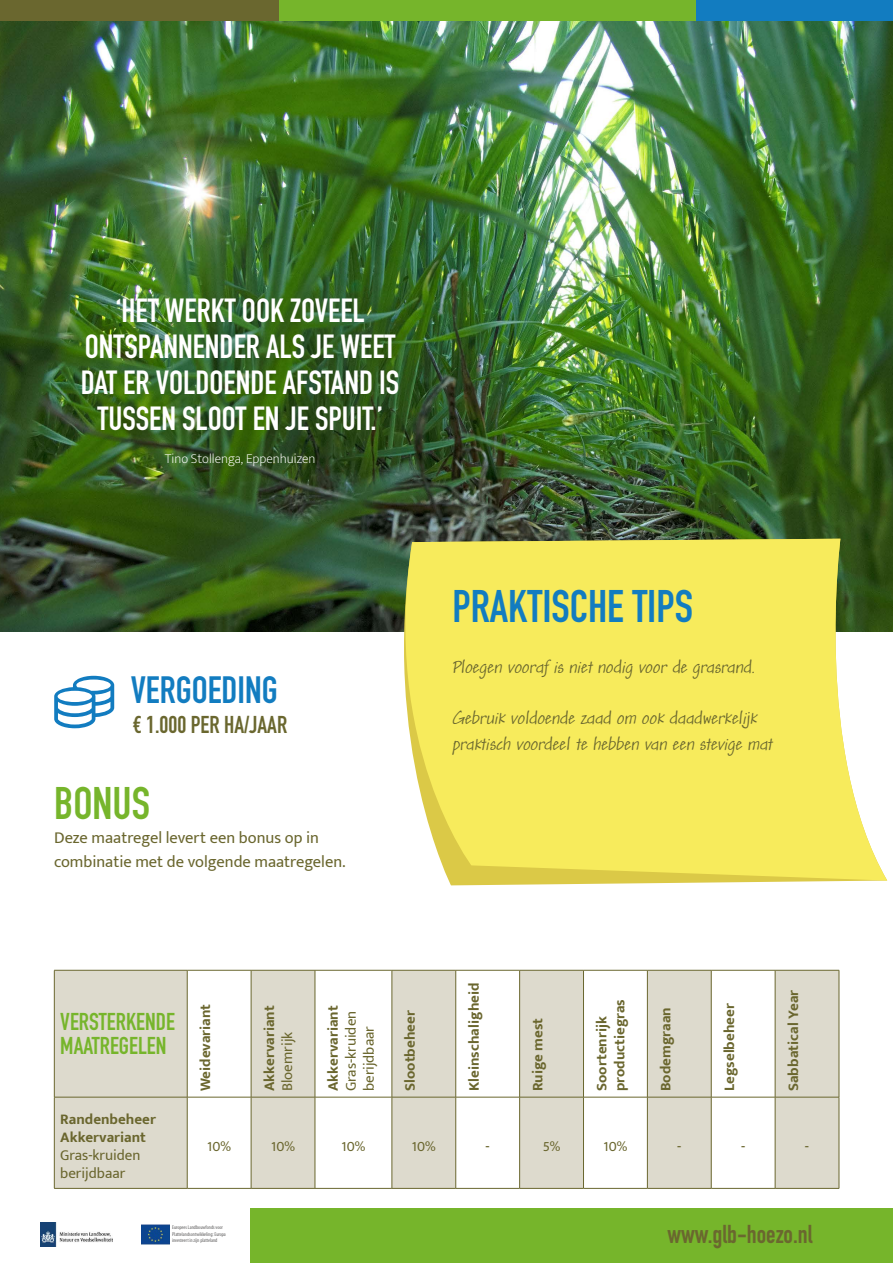
<style>
.page{position:relative;width:893px;height:1263px;background:#fff}
.page>*{position:absolute;margin:0;border:0;box-sizing:border-box;transform-origin:0 0}
.t1{font:700 45px "DIN Condensed";color:#127cc0}
.t2{font:700 45px "DIN Condensed";color:#76b52b}
.t3{font:700 37.5px "DIN Condensed";color:#127cc0}
.t4{font:700 33px/36px "DIN Condensed";color:#fff;text-align:center}
.t5{font:700 25.5px "DIN Condensed";color:#6a672f}
.t6{font:700 24px/24px "DIN Condensed";color:#76b52b}
.t7{font:700 24px "DIN Condensed";color:#6a672f}
.t8{font:italic 19.5px/25.5px "Andy Std";color:#6a672f}
.t9{font:16.5px/24px "Mukta Mahee";color:#6a662e}
.t10{font:700 15px/18px "Mukta Mahee";color:#6a662e}
.t11{font:15px/18px "Mukta Mahee";color:#6a662e}
.t12{font:200 13.5px "Mukta Mahee";color:#fff}
.t13{font:condensed 5.4px/6.3px "Myriad Pro";color:#646363}
</style>
<div class="page">
<div style="left:250px;top:1209px;width:643px;height:54px;background:#76b52b"></div>
<div style="left:0;top:0;width:457px;height:21px;background:#6a672f"></div>
<div style="left:587px;top:0;width:306px;height:21px;background:#127cc0"></div>
<div style="left:279px;top:0;width:416px;height:21px;background:#76b52b"></div>
<img style="left:41px;top:1222px;width:71px;height:24px">
<img style="left:141px;top:1225px;width:29px;height:19px">
<img style="left:0;top:22px;width:893px;height:609px">
<svg style="left:381px;top:539px;width:506px;height:341px;background:#eee569"></svg>
<svg style="left:55px;top:971px;width:784px;height:217px;fill:#dddacd"></svg>
<hr style="left:54px;top:970px;width:133px;height:1px;background:#6a672f">
<hr style="left:54px;top:970px;width:1px;height:127px;background:#6a672f">
<hr style="left:187px;top:970px;width:64px;height:1px;background:#6a672f">
<hr style="left:187px;top:970px;width:1px;height:127px;background:#6a672f">
<hr style="left:251px;top:970px;width:64px;height:1px;background:#6a672f">
<hr style="left:251px;top:970px;width:1px;height:127px;background:#6a672f">
<hr style="left:315px;top:970px;width:77px;height:1px;background:#6a672f">
<hr style="left:315px;top:970px;width:1px;height:127px;background:#6a672f">
<hr style="left:392px;top:970px;width:64px;height:1px;background:#6a672f">
<hr style="left:392px;top:970px;width:1px;height:127px;background:#6a672f">
<hr style="left:456px;top:970px;width:64px;height:1px;background:#6a672f">
<hr style="left:455px;top:970px;width:1px;height:127px;background:#6a672f">
<hr style="left:520px;top:970px;width:63px;height:1px;background:#6a672f">
<hr style="left:519px;top:970px;width:1px;height:127px;background:#6a672f">
<hr style="left:583px;top:970px;width:64px;height:1px;background:#6a672f">
<hr style="left:583px;top:970px;width:1px;height:127px;background:#6a672f">
<hr style="left:647px;top:970px;width:64px;height:1px;background:#6a672f">
<hr style="left:647px;top:970px;width:1px;height:127px;background:#6a672f">
<hr style="left:711px;top:970px;width:64px;height:1px;background:#6a672f">
<hr style="left:711px;top:970px;width:1px;height:127px;background:#6a672f">
<hr style="left:775px;top:970px;width:64px;height:1px;background:#6a672f">
<hr style="left:775px;top:970px;width:1px;height:127px;background:#6a672f">
<hr style="left:839px;top:970px;width:1px;height:127px;background:#6a672f">
<hr style="left:54px;top:1097px;width:133px;height:1px;background:#6a672f">
<hr style="left:54px;top:1097px;width:1px;height:91px;background:#6a672f">
<hr style="left:187px;top:1097px;width:64px;height:1px;background:#6a672f">
<hr style="left:187px;top:1097px;width:1px;height:91px;background:#6a672f">
<hr style="left:251px;top:1097px;width:64px;height:1px;background:#6a672f">
<hr style="left:251px;top:1097px;width:1px;height:91px;background:#6a672f">
<hr style="left:315px;top:1097px;width:77px;height:1px;background:#6a672f">
<hr style="left:315px;top:1097px;width:1px;height:91px;background:#6a672f">
<hr style="left:392px;top:1097px;width:64px;height:1px;background:#6a672f">
<hr style="left:392px;top:1097px;width:1px;height:91px;background:#6a672f">
<hr style="left:456px;top:1097px;width:64px;height:1px;background:#6a672f">
<hr style="left:455px;top:1097px;width:1px;height:91px;background:#6a672f">
<hr style="left:520px;top:1097px;width:63px;height:1px;background:#6a672f">
<hr style="left:519px;top:1097px;width:1px;height:91px;background:#6a672f">
<hr style="left:583px;top:1097px;width:64px;height:1px;background:#6a672f">
<hr style="left:583px;top:1097px;width:1px;height:91px;background:#6a672f">
<hr style="left:647px;top:1097px;width:64px;height:1px;background:#6a672f">
<hr style="left:647px;top:1097px;width:1px;height:91px;background:#6a672f">
<hr style="left:711px;top:1097px;width:64px;height:1px;background:#6a672f">
<hr style="left:711px;top:1097px;width:1px;height:91px;background:#6a672f">
<hr style="left:775px;top:1097px;width:64px;height:1px;background:#6a672f">
<hr style="left:775px;top:1097px;width:1px;height:91px;background:#6a672f">
<hr style="left:839px;top:1097px;width:1px;height:91px;background:#6a672f">
<hr style="left:54px;top:1188px;width:133px;height:1px;background:#6a672f">
<hr style="left:187px;top:1188px;width:64px;height:1px;background:#6a672f">
<hr style="left:251px;top:1188px;width:64px;height:1px;background:#6a672f">
<hr style="left:315px;top:1188px;width:77px;height:1px;background:#6a672f">
<hr style="left:392px;top:1188px;width:64px;height:1px;background:#6a672f">
<hr style="left:456px;top:1188px;width:64px;height:1px;background:#6a672f">
<hr style="left:520px;top:1188px;width:63px;height:1px;background:#6a672f">
<hr style="left:583px;top:1188px;width:64px;height:1px;background:#6a672f">
<hr style="left:647px;top:1188px;width:64px;height:1px;background:#6a672f">
<hr style="left:711px;top:1188px;width:64px;height:1px;background:#6a672f">
<hr style="left:775px;top:1188px;width:64px;height:1px;background:#6a672f">
<h3 class="t4" style="left:81px;top:292px;width:320px">‘HET WERKT OOK ZOVEEL<br>ONTSPANNENDER ALS JE WEET<br>DAT ER VOLDOENDE AFSTAND IS<br>TUSSEN SLOOT EN JE SPUIT.’</h3>
<p class="t12" style="left:165px;top:451px;width:152px">Tino Stollenga, Eppenhuizen</p>
<h2 class="t3" style="left:131px;top:664px;width:149px">VERGOEDING</h2>
<h3 class="t7" style="left:133px;top:708px;width:156px">€ 1.000 PER HA/JAAR</h3>
<h1 class="t2" style="left:54px;top:773px;width:97px">BONUS</h1>
<p class="t9" style="left:54px;top:825px;width:293px">Deze maatregel levert een bonus op in combinatie met de volgende maatregelen.</p>
<h1 class="t1" style="left:452px;top:576px;width:242px">PRAKTISCHE TIPS</h1>
<h3 class="t8" style="left:452px;top:655px;width:304px">Ploegen vooraf is niet nodig voor de grasrand.</h3>
<h3 class="t8" style="left:452px;top:706px;width:322px">Gebruik voldoende zaad om ook daadwerkelijk praktisch voordeel te hebben van een stevige mat</h3>
<h3 class="t6" style="left:60px;top:1010px;width:116px">VERSTERKENDE<br>MAATREGELEN</h3>
<p class="t10" style="left:196px;top:1091px;width:89px;rotate:-90deg">Weidevariant</p>
<p class="t10" style="left:260px;top:1091px;width:87px;rotate:-90deg">Akkervariant</p>
<p class="t11" style="left:278px;top:1091px;width:61px;rotate:-90deg">Bloemrijk</p>
<p class="t10" style="left:324px;top:1091px;width:87px;rotate:-90deg">Akkervariant</p>
<p class="t11" style="left:342px;top:1091px;width:82px;rotate:-90deg">Gras-kruiden berijdbaar</p>
<p class="t10" style="left:401px;top:1091px;width:82px;rotate:-90deg">Slootbeheer</p>
<p class="t10" style="left:465px;top:1091px;width:110px;rotate:-90deg">Kleinschaligheid</p>
<p class="t10" style="left:528px;top:1091px;width:75px;rotate:-90deg">Ruige mest</p>
<p class="t10" style="left:592px;top:1091px;width:94px;rotate:-90deg">Soortenrijk productiegras</p>
<p class="t10" style="left:656px;top:1091px;width:85px;rotate:-90deg">Bodemgraan</p>
<p class="t10" style="left:720px;top:1091px;width:89px;rotate:-90deg">Legselbeheer</p>
<p class="t10" style="left:784px;top:1091px;width:103px;rotate:-90deg">Sabbatical Year</p>
<p class="t10" style="left:60px;top:1110px;width:97px">Randenbeheer<br>Akkervariant</p>
<p class="t11" style="left:60px;top:1146px;width:82px">Gras-kruiden berijdbaar</p>
<p class="t11" style="left:207px;top:1137px;width:25px">10%</p>
<p class="t11" style="left:271px;top:1137px;width:25px">10%</p>
<p class="t11" style="left:341px;top:1137px;width:25px">10%</p>
<p class="t11" style="left:412px;top:1137px;width:25px">10%</p>
<p class="t11" style="left:486px;top:1137px;width:6px">-</p>
<p class="t11" style="left:543px;top:1137px;width:19px">5%</p>
<p class="t11" style="left:603px;top:1137px;width:25px">10%</p>
<p class="t11" style="left:677px;top:1137px;width:6px">-</p>
<p class="t11" style="left:741px;top:1137px;width:6px">-</p>
<p class="t11" style="left:805px;top:1137px;width:6px">-</p>
<p class="t13" style="left:172px;top:1224px;width:55px">Europees Landbouwfonds voor<br>Plattelandsontwikkeling: Europa investeert in zijn platteland</p>
<h3 class="t5" style="left:668px;top:1217px;width:146px">www.glb-hoezo.nl</h3>
</div>
